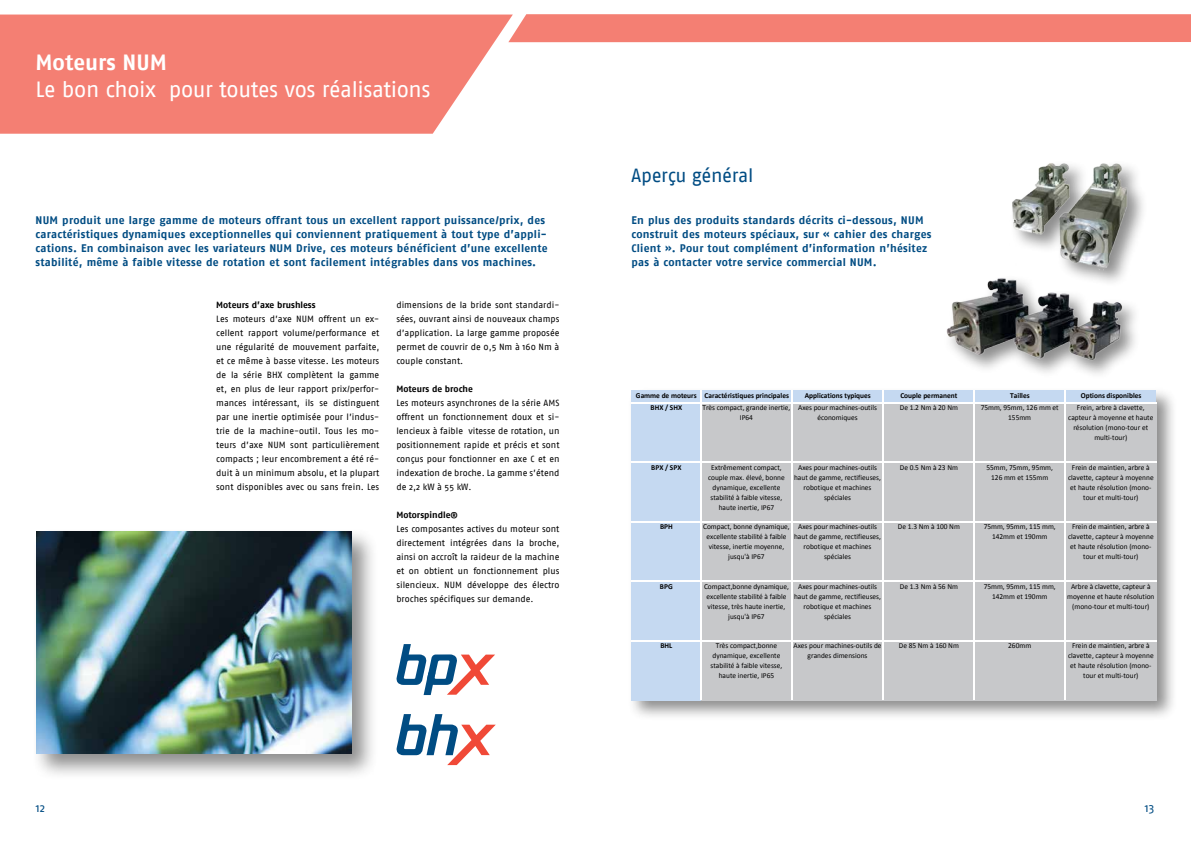
<style>
.page{position:relative;width:1191px;height:842px;background:#fff}
.page>*{position:absolute;margin:0;border:0;box-sizing:border-box;transform-origin:0 0}
.t1{font:22px "Fago No";letter-spacing:-.02em;color:#fff}
.t2{font:700 22px "Fago No";color:#fff}
.t3{font:19px "Fago No";letter-spacing:-.02em;color:#004c83}
.t4{font:12px "Fago No";color:#004c83}
.t5{font:700 11px/14px "Fago No";letter-spacing:.02em;color:#004c83}
.t6{font:9px/14px "Fago No";color:#000;text-align:justify}
.t7{font:700 9px "Fago No";color:#000}
.t8{font:7.6px/9.9px "Calibri";color:#000;text-align:center}
.t9{font:700 7.6px "Calibri";color:#000}
</style>
<div class="page">
<div style="left:31px;top:527px;width:348px;height:254px;background:#000;opacity:.45"></div>
<img style="left:36px;top:532px;width:315px;height:222px">
<svg style="left:396px;top:644px;width:99px;height:51px"></svg>
<svg style="left:396px;top:714px;width:99px;height:51px"></svg>
<div style="left:627px;top:387px;width:550px;height:334px;background:#000;opacity:.45"></div>
<div style="left:631px;top:391px;width:525px;height:12px;background:#c5d9f1"></div>
<div style="left:631px;top:403px;width:70px;height:297px;background:#c5d9f1"></div>
<div style="left:701px;top:403px;width:455px;height:297px;background:#c7c8ca"></div>
<hr style="left:700px;top:390px;width:1px;height:310px;background:#fff">
<hr style="left:791px;top:390px;width:1px;height:310px;background:#fff">
<hr style="left:882px;top:390px;width:1px;height:310px;background:#fff">
<hr style="left:973px;top:390px;width:1px;height:310px;background:#fff">
<hr style="left:1064px;top:390px;width:1px;height:310px;background:#fff">
<hr style="left:631px;top:402px;width:525px;height:2px;background:#fff">
<hr style="left:631px;top:462px;width:525px;height:1px;background:#fff">
<hr style="left:631px;top:521px;width:525px;height:1px;background:#fff">
<hr style="left:631px;top:581px;width:525px;height:1px;background:#fff">
<hr style="left:631px;top:640px;width:525px;height:1px;background:#fff">
<div style="left:1009px;top:159px;width:139px;height:129px;background:#000;opacity:.45"></div>
<img style="left:1010px;top:161px;width:122px;height:114px">
<div style="left:943px;top:275px;width:198px;height:105px;background:#000;opacity:.45"></div>
<img style="left:943px;top:266px;width:187px;height:114px">
<div style="left:508px;top:14px;width:683px;height:28px;background:#f47f73"></div>
<svg style="left:0;top:15px;width:513px;height:119px;background:#f4897e"></svg>
<h1 class="t2" style="left:35px;top:49px;width:133px">Moteurs NUM</h1>
<h1 class="t1" style="left:35px;top:77px;width:396px">Le bon choix pour toutes vos réalisations</h1>
<p class="t5" style="left:36px;top:213px;width:514px">NUM produit une large gamme de moteurs offrant tous un excellent rapport puissance/prix, des caractéristiques dynamiques exceptionnelles qui conviennent pratiquement à tout type d’appli&shy;cations. En combinaison avec les variateurs NUM Drive, ces moteurs bénéficient d’une excellente stabilité, même à faible vitesse de rotation et sont facilement intégrables dans vos machines.</p>
<p class="t6" style="left:396px;top:298px;width:165px">dimensions de la bride sont standardi&shy;sées, ouvrant ainsi de nouveaux champs d’application. La large gamme proposée permet de couvrir de 0,5 Nm à 160 Nm à couple constant.</p>
<p class="t7" style="left:396px;top:384px;width:78px">Moteurs de broche</p>
<p class="t6" style="left:396px;top:396px;width:165px">Les moteurs asynchrones de la série AMS offrent un fonctionnement doux et si&shy;lencieux à faible vitesse de rotation, un positionnement rapide et précis et sont conçus pour fonctionner en axe C et en indexation de broche. La gamme s’étend de 2,2 kW à 55 kW.</p>
<p class="t7" style="left:396px;top:510px;width:63px">Motorspindle®</p>
<p class="t6" style="left:396px;top:522px;width:165px">Les composantes actives du moteur sont directement intégrées dans la broche, ainsi on accroît la raideur de la machine et on obtient un fonctionnement plus silencieux. NUM développe des électro broches spécifiques sur demande.</p>
<p class="t7" style="left:216px;top:300px;width:101px">Moteurs d’axe brushless</p>
<p class="t6" style="left:216px;top:312px;width:165px">Les moteurs d’axe NUM offrent un ex&shy;cellent rapport volume/performance et une régularité de mouvement parfaite, et ce même à basse vitesse. Les moteurs de la série BHX complètent la gamme et, en plus de leur rapport prix/perfor&shy;mances intéressant, ils se distinguent par une inertie optimisée pour l’indus&shy;trie de la machine-outil. Tous les mo&shy;teurs d’axe NUM sont particulièrement compacts ; leur encombrement a été ré&shy;duit à un minimum absolu, et la plupart sont disponibles avec ou sans frein. Les</p>
<h2 class="t3" style="left:631px;top:165px;width:124px">Aperçu général</h2>
<h3 class="t5" style="left:631px;top:213px;width:301px">En plus des produits standards décrits ci-dessous, NUM construit des moteurs spéciaux, sur « cahier des charges Client ». Pour tout complément d’information n’hésitez pas à contacter votre service commercial NUM.</h3>
<p class="t9" style="left:636px;top:391px;width:155px">Gamme de moteurs Caractéristiques principales</p>
<p class="t9" style="left:805px;top:391px;width:68px">Applications typiques</p>
<p class="t9" style="left:900px;top:391px;width:59px">Couple permanent</p>
<p class="t9" style="left:1010px;top:391px;width:21px">Tailles</p>
<p class="t9" style="left:1080px;top:391px;width:62px">Options disponibles</p>
<p class="t9" style="left:650px;top:403px;width:33px">BHX / SHX</p>
<p class="t8" style="left:702px;top:403px;width:89px">Très compact, grande inertie,<br>IP64</p>
<p class="t8" style="left:798px;top:403px;width:80px">Axes pour machines‐outils économiques</p>
<p class="t8" style="left:899px;top:403px;width:60px">De 1.2 Nm à 20 Nm</p>
<p class="t8" style="left:980px;top:403px;width:80px">75mm, 95mm, 126 mm et<br>155mm</p>
<p class="t8" style="left:1068px;top:403px;width:87px">Frein, arbre à clavette, capteur à moyenne et haute résolution (mono‐tour et multi‐tour)</p>
<p class="t9" style="left:651px;top:462px;width:32px">BPX / SPX</p>
<p class="t8" style="left:708px;top:462px;width:78px">Extrêmement compact, couple max. élevé, bonne dynamique, excellente stabilité à faible vitesse, haute inertie, IP67</p>
<p class="t8" style="left:794px;top:462px;width:88px">Axes pour machines‐outils haut de gamme, rectifieuses, robotique et machines spéciales</p>
<p class="t8" style="left:899px;top:462px;width:60px">De 0.5 Nm à 23 Nm</p>
<p class="t8" style="left:986px;top:462px;width:68px">55mm, 75mm, 95mm,<br>126 mm et 155mm</p>
<p class="t8" style="left:1068px;top:462px;width:87px">Frein de maintien, arbre à clavette, capteur à moyenne et haute résolution (mono‐ tour et multi‐tour)</p>
<p class="t9" style="left:660px;top:522px;width:14px">BPH</p>
<p class="t8" style="left:703px;top:522px;width:88px">Compact, bonne dynamique, excellente stabilité à faible vitesse, inertie moyenne, jusqu'à IP67</p>
<p class="t8" style="left:794px;top:522px;width:88px">Axes pour machines‐outils haut de gamme, rectifieuses, robotique et machines spéciales</p>
<p class="t8" style="left:898px;top:522px;width:63px">De 1.3 Nm à 100 Nm</p>
<p class="t8" style="left:983px;top:522px;width:74px">75mm, 95mm, 115 mm,<br>142mm et 190mm</p>
<p class="t8" style="left:1068px;top:522px;width:87px">Frein de maintien, arbre à clavette, capteur à moyenne et haute résolution (mono‐ tour et multi‐tour)</p>
<p class="t9" style="left:660px;top:581px;width:14px">BPG</p>
<p class="t8" style="left:704px;top:581px;width:86px">Compact,bonne dynamique, excellente stabilité à faible vitesse, très haute inertie, jusqu'à IP67</p>
<p class="t8" style="left:794px;top:581px;width:88px">Axes pour machines‐outils haut de gamme, rectifieuses, robotique et machines spéciales</p>
<p class="t8" style="left:899px;top:581px;width:60px">De 1.3 Nm à 56 Nm</p>
<p class="t8" style="left:983px;top:581px;width:74px">75mm, 95mm, 115 mm,<br>142mm et 190mm</p>
<p class="t8" style="left:1067px;top:581px;width:89px">Arbre à clavette, capteur à moyenne et haute résolution (mono‐tour et multi‐tour)</p>
<p class="t9" style="left:660px;top:641px;width:13px">BHL</p>
<p class="t8" style="left:710px;top:641px;width:73px">Très compact,bonne dynamique, excellente stabilité à faible vitesse, haute inertie, IP65</p>
<p class="t8" style="left:793px;top:641px;width:90px">Axes pour machines‐outils de grandes dimensions</p>
<p class="t8" style="left:899px;top:641px;width:62px">De 85 Nm à 160 Nm</p>
<p class="t8" style="left:1008px;top:641px;width:25px">260mm</p>
<p class="t8" style="left:1068px;top:641px;width:87px">Frein de maintien, arbre à clavette, capteur à moyenne et haute résolution (mono‐ tour et multi‐tour)</p>
<h3 class="t4" style="left:36px;top:801px;width:11px">12</h3>
<h3 class="t4" style="left:1144px;top:801px;width:11px">13</h3>
</div>
